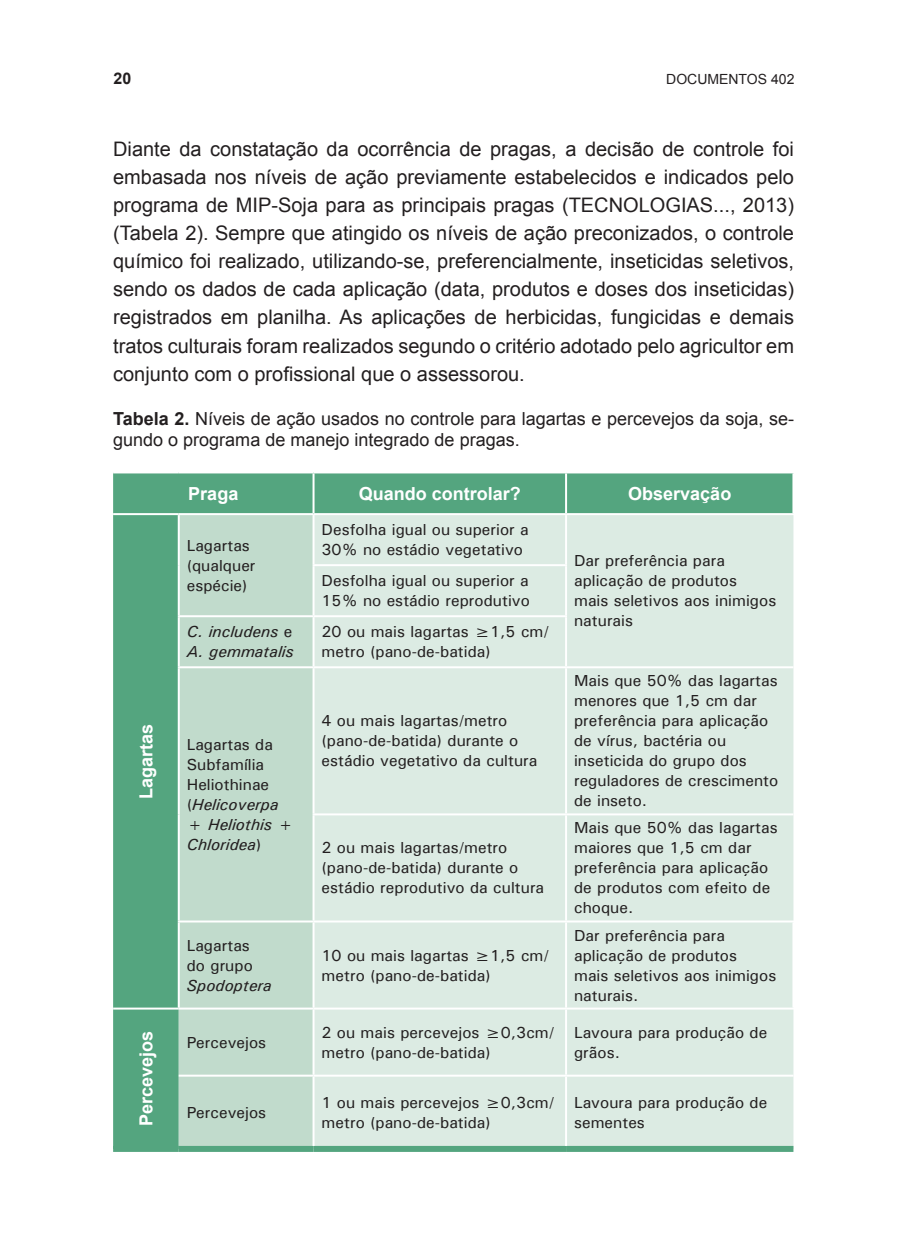
<style>
.page{position:relative;width:908px;height:1248px;background:#fff}
.page>*{position:absolute;margin:0;border:0;box-sizing:border-box;transform-origin:0 0}
.t1{font:20px/28px "Arial";color:#231f20;text-align:justify}
.t2{font:18px/21.6px "Arial";color:#231f20}
.t3{font:700 18px "Arial";color:#fff}
.t4{font:16px/20px "Univers";color:#231f20}
.t5{font:italic 16px/20px "Univers";color:#231f20}
.t6{font:700 16px "Arial";color:#231f20}
.t7{font:14px "Arial";color:#231f20}
.s1{font-weight:700}
.s2{font-style:normal}
.s3{font-style:italic}
</style>
<div class="page">
<div style="left:113px;top:473px;width:679px;height:672px;background:#54a57f"></div>
<div style="left:179px;top:515px;width:133px;height:630px;background:#c1dbcc"></div>
<div style="left:314px;top:515px;width:479px;height:630px;background:#dcebe3"></div>
<div style="left:113px;top:1145px;width:66px;height:6px;background:#54a57f"></div>
<div style="left:179px;top:1145px;width:134px;height:6px;background:#54a57f"></div>
<div style="left:313px;top:1145px;width:253px;height:6px;background:#54a57f"></div>
<div style="left:566px;top:1145px;width:227px;height:6px;background:#54a57f"></div>
<hr style="left:113px;top:1007px;width:66px;height:2px;background:#fff">
<hr style="left:179px;top:1007px;width:134px;height:2px;background:#fff">
<hr style="left:313px;top:1007px;width:253px;height:2px;background:#fff">
<hr style="left:566px;top:1007px;width:228px;height:2px;background:#fff">
<hr style="left:179px;top:1074px;width:134px;height:2px;background:#fff">
<hr style="left:313px;top:1074px;width:253px;height:2px;background:#fff">
<hr style="left:566px;top:1074px;width:227px;height:2px;background:#fff">
<hr style="left:312px;top:473px;width:2px;height:40px;background:#fff">
<hr style="left:565px;top:473px;width:2px;height:40px;background:#fff">
<hr style="left:179px;top:513px;width:134px;height:2px;background:#fff">
<hr style="left:313px;top:513px;width:253px;height:2px;background:#fff">
<hr style="left:566px;top:513px;width:228px;height:2px;background:#fff">
<hr style="left:113px;top:513px;width:66px;height:2px;background:#fff">
<hr style="left:178px;top:515px;width:2px;height:50px;background:#fff">
<hr style="left:178px;top:565px;width:2px;height:50px;background:#fff">
<hr style="left:178px;top:617px;width:2px;height:49px;background:#fff">
<hr style="left:178px;top:668px;width:2px;height:146px;background:#fff">
<hr style="left:178px;top:814px;width:2px;height:106px;background:#fff">
<hr style="left:312px;top:515px;width:2px;height:49px;background:#fff">
<hr style="left:565px;top:515px;width:2px;height:49px;background:#fff">
<hr style="left:312px;top:564px;width:255px;height:2px;background:#fff">
<hr style="left:312px;top:566px;width:2px;height:49px;background:#fff">
<hr style="left:565px;top:566px;width:2px;height:49px;background:#fff">
<hr style="left:178px;top:615px;width:135px;height:2px;background:#fff">
<hr style="left:313px;top:615px;width:254px;height:2px;background:#fff">
<hr style="left:312px;top:617px;width:2px;height:49px;background:#fff">
<hr style="left:565px;top:617px;width:2px;height:49px;background:#fff">
<hr style="left:178px;top:666px;width:135px;height:2px;background:#fff">
<hr style="left:313px;top:666px;width:253px;height:2px;background:#fff">
<hr style="left:312px;top:668px;width:2px;height:145px;background:#fff">
<hr style="left:566px;top:666px;width:227px;height:2px;background:#fff">
<hr style="left:565px;top:668px;width:2px;height:145px;background:#fff">
<hr style="left:312px;top:813px;width:254px;height:2px;background:#fff">
<hr style="left:312px;top:815px;width:2px;height:105px;background:#fff">
<hr style="left:566px;top:813px;width:227px;height:2px;background:#fff">
<hr style="left:565px;top:815px;width:2px;height:105px;background:#fff">
<hr style="left:178px;top:920px;width:135px;height:2px;background:#fff">
<hr style="left:178px;top:922px;width:2px;height:85px;background:#fff">
<hr style="left:313px;top:920px;width:253px;height:2px;background:#fff">
<hr style="left:312px;top:922px;width:2px;height:85px;background:#fff">
<hr style="left:566px;top:920px;width:228px;height:2px;background:#fff">
<hr style="left:565px;top:922px;width:2px;height:85px;background:#fff">
<hr style="left:792px;top:922px;width:2px;height:85px;background:#fff">
<hr style="left:312px;top:1009px;width:2px;height:65px;background:#fff">
<hr style="left:565px;top:1009px;width:2px;height:65px;background:#fff">
<hr style="left:312px;top:1076px;width:2px;height:69px;background:#fff">
<hr style="left:565px;top:1076px;width:2px;height:69px;background:#fff">
<p class="t6" style="left:113px;top:67px;width:19px">20</p>
<p class="t7" style="left:666px;top:69px;width:130px">DOCUMENTOS 402</p>
<p class="t1" style="left:113px;top:135px;width:682px">Diante da constatação da ocorrência de pragas, a decisão de controle foi embasada nos níveis de ação previamente estabelecidos e indicados pelo programa de MIP-Soja para as principais pragas (TECNOLOGIAS..., 2013) (Tabela 2). Sempre que atingido os níveis de ação preconizados, o controle químico foi realizado, utilizando-se, preferencialmente, inseticidas seletivos, sendo os dados de cada aplicação (data, produtos e doses dos inseticidas) registrados em planilha. As aplicações de herbicidas, fungicidas e demais tratos culturais foram realizados segundo o critério adotado pelo agricultor em conjunto com o profissional que o assessorou.</p>
<p class="t2" style="left:113px;top:408px;width:682px"><span class="s1">Tabela 2.</span> Níveis de ação usados no controle para lagartas e percevejos da soja, se&shy;gundo o programa de manejo integrado de pragas.</p>
<p class="t3" style="left:188px;top:481px;width:52px">Praga</p>
<p class="t3" style="left:358px;top:481px;width:164px">Quando controlar?</p>
<p class="t3" style="left:628px;top:481px;width:105px">Observação</p>
<p class="t3" style="left:134px;top:798px;width:77px;rotate:-90deg">Lagartas</p>
<p class="t4" style="left:187px;top:535px;width:70px">Lagartas (qualquer espécie)</p>
<p class="t4" style="left:321px;top:519px;width:209px">Desfolha igual ou superior a<br>30% no estádio vegetativo</p>
<p class="t4" style="left:321px;top:570px;width:210px">Desfolha igual ou superior a<br>15% no estádio reprodutivo</p>
<p class="t5" style="left:187px;top:621px;width:108px">C. includens <span class="s2">e<br></span>A. gemmatalis</p>
<p class="t4" style="left:321px;top:621px;width:229px">20 ou mais lagartas ≥1,5 cm/ metro (pano-de-batida)</p>
<p class="t4" style="left:187px;top:734px;width:108px">Lagartas da<br>Subfamília<br>Heliothinae (<span class="s3">Helicoverpa </span>+ <span class="s3">Heliothis</span> +<br><span class="s3">Chloridea</span>)</p>
<p class="t4" style="left:187px;top:934px;width:68px">Lagartas do grupo</p>
<p class="t5" style="left:187px;top:974px;width:87px">Spodoptera</p>
<p class="t4" style="left:321px;top:710px;width:217px">4 ou mais lagartas/metro (pano-de-batida) durante o estádio vegetativo da cultura</p>
<p class="t4" style="left:321px;top:837px;width:224px">2 ou mais lagartas/metro (pano-de-batida) durante o estádio reprodutivo da cultura</p>
<p class="t4" style="left:321px;top:944px;width:229px">10 ou mais lagartas ≥1,5 cm/ metro (pano-de-batida)</p>
<p class="t4" style="left:574px;top:550px;width:204px">Dar preferência para aplicação de produtos<br>mais seletivos aos inimigos naturais</p>
<p class="t4" style="left:574px;top:670px;width:206px">Mais que 50% das lagartas menores que 1,5 cm dar preferência para aplicação de vírus, bactéria ou inseticida do grupo dos reguladores de crescimento de inseto.</p>
<p class="t4" style="left:574px;top:817px;width:205px">Mais que 50% das lagartas maiores que 1,5 cm dar preferência para aplicação de produtos com efeito de choque.</p>
<p class="t4" style="left:574px;top:924px;width:204px">Dar preferência para aplicação de produtos<br>mais seletivos aos inimigos naturais.</p>
<p class="t3" style="left:134px;top:1126px;width:97px;rotate:-90deg">Percevejos</p>
<p class="t4" style="left:187px;top:1031px;width:81px">Percevejos</p>
<p class="t4" style="left:321px;top:1021px;width:234px">2 ou mais percevejos ≥0,3cm/ metro (pano-de-batida)</p>
<p class="t4" style="left:574px;top:1021px;width:195px">Lavoura para produção de grãos.</p>
<p class="t4" style="left:187px;top:1101px;width:81px">Percevejos</p>
<p class="t4" style="left:321px;top:1091px;width:234px">1 ou mais percevejos ≥0,3cm/ metro (pano-de-batida)</p>
<p class="t4" style="left:574px;top:1091px;width:195px">Lavoura para produção de sementes</p>
</div>
